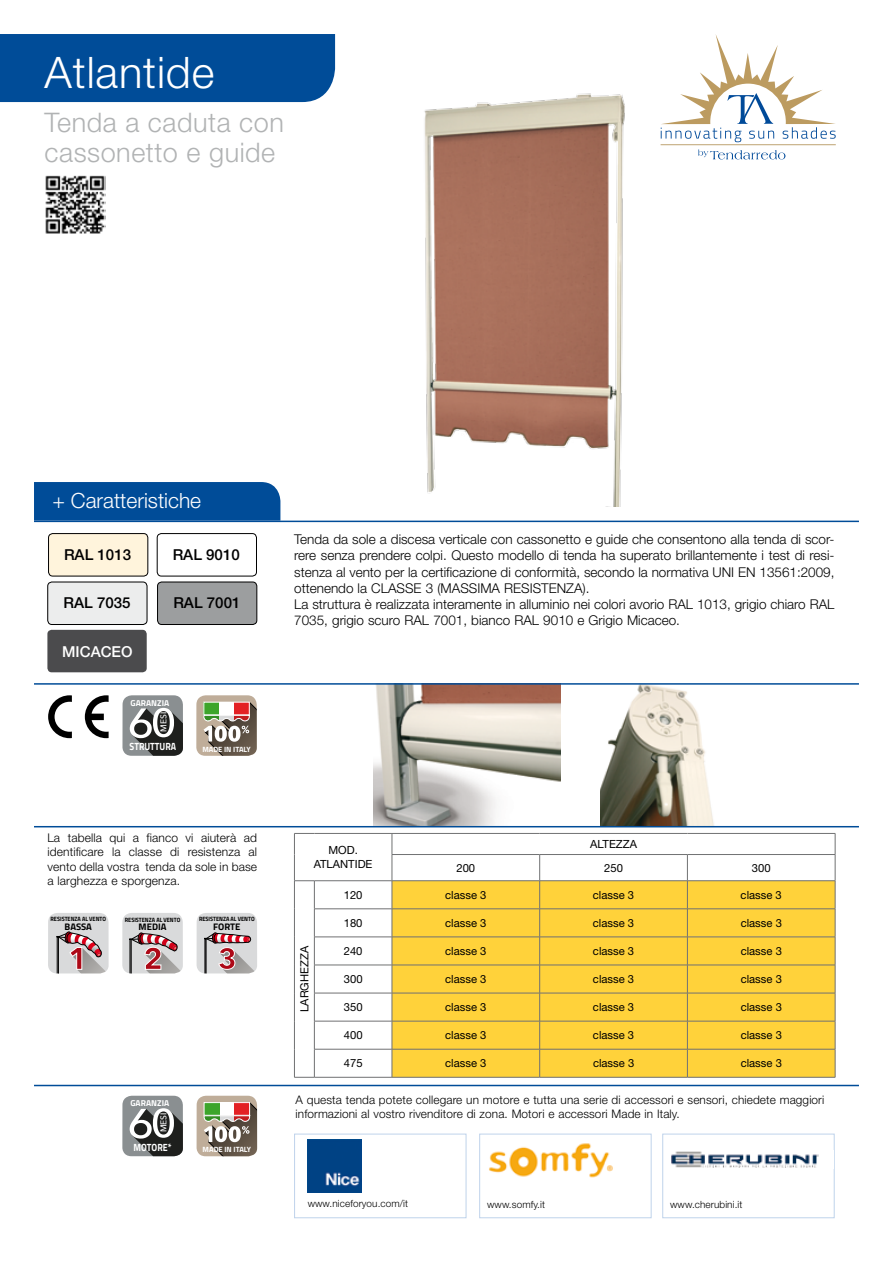
<style>
.page{position:relative;width:893px;height:1263px;background:#fff}
.page>*{position:absolute;margin:0;border:0;box-sizing:border-box;transform-origin:0 0}
.t1{font:300 43.5px "Helvetica Neue LT Std";letter-spacing:.02em;color:#fff}
.t2{font:300 27px/30px "Helvetica Neue LT Std";letter-spacing:.02em;color:#b1b3b4}
.t3{font:300 21px "Helvetica Neue LT Std";color:#fff}
.t4{font:500 15.15px "Helvetica Neue LT Std";color:#000}
.t5{font:500 15.15px "Helvetica Neue LT Std";color:#fff}
.t6{font:300 13.5px/16.2px "Helvetica Neue LT Std";color:#000}
.t7{font:300 12px/14.4px "Helvetica Neue LT Std";letter-spacing:.01em;color:#000;text-align:justify}
.t8{font:300 11.85px/14.2px "Helvetica Neue LT Std";letter-spacing:.01em;color:#000}
.t9{font:11.25px/13.5px "Helvetica Neue LT Std";color:#000;text-align:center}
.t10{font:700 10.5px "Titillium Web";color:#fff;scale:.85 1}
.t11{font:700 10.35px "Titillium Web";color:#fff;scale:.85 1}
.t12{font:300 9.9px "Helvetica Neue LT Std";letter-spacing:.01em;color:#000}
.t13{font:700 9.45px "Titillium Web";color:#000}
.t14{font:700 8.55px "Titillium Web";color:#fff}
.t15{font:500 8.4px "Avenir Next";color:#fff}
.t16{font:700 7.65px "Titillium Web";color:#fff}
.t17{font:700 6.15px "Titillium Web";color:#000;scale:.9 1}
</style>
<div class="page">
<img style="left:374px;top:685px;width:187px;height:140px">
<img style="left:600px;top:685px;width:115px;height:141px">
<div style="left:34px;top:482px;width:246px;height:39px;background:#004c98"></div>
<div style="left:0;top:34px;width:335px;height:68px;background:#004c98"></div>
<svg style="left:48px;top:695px;width:24px;height:43px"></svg>
<svg style="left:85px;top:695px;width:24px;height:43px"></svg>
<svg style="left:122px;top:695px;width:61px;height:61px;background:#747777"></svg>
<svg style="left:196px;top:695px;width:61px;height:61px"></svg>
<svg style="left:197px;top:1096px;width:60px;height:60px;background:#a19280"></svg>
<svg style="left:48px;top:913px;width:61px;height:60px;background:#c8bbbd"></svg>
<svg style="left:122px;top:913px;width:61px;height:60px;background:#c8b8ba"></svg>
<svg style="left:197px;top:913px;width:60px;height:60px;background:#c9bbbd"></svg>
<hr style="left:34px;top:521px;width:825px;height:1px;background:#004c98">
<hr style="left:34px;top:683px;width:825px;height:2px;background:#004c98">
<hr style="left:34px;top:826px;width:825px;height:1px;background:#004c98">
<hr style="left:34px;top:1085px;width:825px;height:1px;background:#004c98">
<div style="left:49px;top:534px;width:99px;height:42px;background:#fff4dc;border-radius:4px"></div>
<div style="left:48px;top:533px;width:100px;height:43px;border:1px solid #000;border-radius:4px"></div>
<div style="left:157px;top:533px;width:100px;height:43px;border:1px solid #000;border-radius:4px"></div>
<div style="left:393px;top:881px;width:294px;height:196px;background:#ffd23a"></div>
<hr style="left:314px;top:833px;width:78px;height:1px;background:#707172">
<hr style="left:392px;top:833px;width:148px;height:1px;background:#707172">
<hr style="left:540px;top:833px;width:147px;height:1px;background:#707172">
<hr style="left:687px;top:833px;width:148px;height:1px;background:#707172">
<hr style="left:392px;top:854px;width:148px;height:1px;background:#707172">
<hr style="left:540px;top:854px;width:147px;height:1px;background:#707172">
<hr style="left:314px;top:880px;width:78px;height:1px;background:#707172">
<hr style="left:314px;top:908px;width:78px;height:1px;background:#707172">
<hr style="left:314px;top:937px;width:78px;height:1px;background:#707172">
<hr style="left:314px;top:965px;width:78px;height:1px;background:#707172">
<hr style="left:314px;top:993px;width:78px;height:1px;background:#707172">
<hr style="left:314px;top:1021px;width:78px;height:1px;background:#707172">
<hr style="left:314px;top:1049px;width:78px;height:1px;background:#707172">
<svg style="left:294px;top:833px;width:21px;height:245px"></svg>
<hr style="left:314px;top:1077px;width:78px;height:1px;background:#707172">
<hr style="left:392px;top:880px;width:148px;height:1px;background:#707172">
<hr style="left:540px;top:880px;width:147px;height:1px;background:#707172">
<hr style="left:392px;top:908px;width:148px;height:1px;background:#707172">
<hr style="left:540px;top:908px;width:147px;height:1px;background:#707172">
<hr style="left:392px;top:937px;width:148px;height:1px;background:#707172">
<hr style="left:540px;top:937px;width:147px;height:1px;background:#707172">
<hr style="left:392px;top:965px;width:148px;height:1px;background:#707172">
<hr style="left:540px;top:965px;width:147px;height:1px;background:#707172">
<hr style="left:392px;top:993px;width:148px;height:1px;background:#707172">
<hr style="left:540px;top:993px;width:147px;height:1px;background:#707172">
<hr style="left:392px;top:1021px;width:148px;height:1px;background:#707172">
<hr style="left:540px;top:1021px;width:147px;height:1px;background:#707172">
<hr style="left:392px;top:1049px;width:148px;height:1px;background:#707172">
<svg style="left:392px;top:834px;width:1px;height:243px"></svg>
<hr style="left:540px;top:1049px;width:147px;height:1px;background:#707172">
<svg style="left:539px;top:855px;width:1px;height:222px"></svg>
<svg style="left:687px;top:834px;width:149px;height:243px"></svg>
<hr style="left:392px;top:1077px;width:148px;height:1px;background:#707172">
<hr style="left:540px;top:1077px;width:147px;height:1px;background:#707172">
<hr style="left:687px;top:1077px;width:148px;height:1px;background:#707172">
<svg style="left:122px;top:1096px;width:61px;height:60px;background:#737576"></svg>
<img style="left:45px;top:175px;width:60px;height:59px">
<div style="left:294px;top:1134px;width:172px;height:84px;background:#fff;border:1px solid #bfd3eb"></div>
<div style="left:662px;top:1134px;width:172px;height:84px;background:#fff;border:1px solid #bfd3eb"></div>
<div style="left:479px;top:1134px;width:172px;height:84px;background:#fff;border:1px solid #bfd3eb"></div>
<img style="left:308px;top:1139px;width:53px;height:54px">
<img style="left:671px;top:1150px;width:163px;height:19px">
<img style="left:489px;top:1143px;width:124px;height:35px">
<div style="left:48px;top:582px;width:99px;height:42px;background:#eceded;border-radius:4px"></div>
<div style="left:47px;top:582px;width:100px;height:43px;border:1px solid #000;border-radius:4px"></div>
<div style="left:158px;top:582px;width:99px;height:42px;background:#9c9e9f;border-radius:4px"></div>
<div style="left:157px;top:582px;width:100px;height:43px;border:1px solid #000;border-radius:4px"></div>
<div style="left:47px;top:630px;width:100px;height:42px;background:#4b4b4d;border-radius:4px"></div>
<hr style="left:661px;top:144px;width:175px;height:1px;background:#bea372">
<svg style="left:698px;top:149px;width:87px;height:10px"></svg>
<svg style="left:661px;top:34px;width:175px;height:108px"></svg>
<img style="left:424px;top:93px;width:201px;height:414px">
<h1 class="t1" style="left:45px;top:46px;width:171px">Atlantide</h1>
<h2 class="t2" style="left:45px;top:107px;width:241px">Tenda a caduta con cassonetto e guide</h2>
<h3 class="t3" style="left:52px;top:487px;width:150px">+ Caratteristiche</h3>
<p class="t4" style="left:64px;top:545px;width:69px">RAL 1013</p>
<p class="t4" style="left:173px;top:545px;width:69px">RAL 9010</p>
<p class="t4" style="left:64px;top:594px;width:69px">RAL 7035</p>
<p class="t4" style="left:173px;top:594px;width:69px">RAL 7001</p>
<p class="t5" style="left:62px;top:643px;width:72px">MICACEO</p>
<p class="t14" style="left:130px;top:696px;width:40px">GARANZIA</p>
<p class="t15" style="left:156px;top:732px;width:21px;rotate:-90deg">MESI</p>
<p class="t11" style="left:130px;top:739px;width:57px">STRUTTURA</p>
<p class="t16" style="left:202px;top:743px;width:50px">MADE IN ITALY</p>
<p class="t7" style="left:47px;top:830px;width:211px">La tabella qui a fianco vi aiuterà ad identificare la classe di resistenza al vento della vostra tenda da sole in base a larghezza e sporgenza.</p>
<p class="t17" style="left:51px;top:914px;width:63px">RESISTENZA AL VENTO</p>
<p class="t13" style="left:65px;top:919px;width:29px">BASSA</p>
<p class="t17" style="left:125px;top:915px;width:63px">RESISTENZA AL VENTO</p>
<p class="t13" style="left:139px;top:919px;width:29px">MEDIA</p>
<p class="t17" style="left:199px;top:915px;width:63px">RESISTENZA AL VENTO</p>
<p class="t13" style="left:213px;top:919px;width:29px">FORTE</p>
<p class="t14" style="left:130px;top:1096px;width:40px">GARANZIA</p>
<p class="t15" style="left:156px;top:1132px;width:21px;rotate:-90deg">MESI</p>
<p class="t10" style="left:134px;top:1139px;width:46px">MOTORE*</p>
<p class="t16" style="left:203px;top:1144px;width:50px">MADE IN ITALY</p>
<p class="t6" style="left:294px;top:531px;width:542px">Tenda da sole a discesa verticale con cassonetto e guide che consentono alla tenda di scor&shy;rere senza prendere colpi. Questo modello di tenda ha superato brillantemente i test di resi&shy;stenza al vento per la certificazione di conformità, secondo la normativa UNI EN 13561:2009, ottenendo la CLASSE 3 (MASSIMA RESISTENZA).<br>La struttura è realizzata interamente in alluminio nei colori avorio RAL 1013, grigio chiaro RAL 7035, grigio scuro RAL 7001, bianco RAL 9010 e Grigio Micaceo.</p>
<p class="t9" style="left:314px;top:843px;width:60px">MOD.<br>ATLANTIDE</p>
<p class="t9" style="left:590px;top:837px;width:48px">ALTEZZA</p>
<p class="t9" style="left:456px;top:861px;width:20px">200</p>
<p class="t9" style="left:604px;top:861px;width:20px">250</p>
<p class="t9" style="left:752px;top:861px;width:20px">300</p>
<p class="t9" style="left:298px;top:1012px;width:67px;rotate:-90deg">LARGHEZZA</p>
<p class="t9" style="left:344px;top:888px;width:20px">120</p>
<p class="t9" style="left:445px;top:888px;width:43px">classe 3</p>
<p class="t9" style="left:593px;top:888px;width:43px">classe 3</p>
<p class="t9" style="left:741px;top:888px;width:43px">classe 3</p>
<p class="t9" style="left:344px;top:916px;width:20px">180</p>
<p class="t9" style="left:445px;top:916px;width:43px">classe 3</p>
<p class="t9" style="left:593px;top:916px;width:43px">classe 3</p>
<p class="t9" style="left:741px;top:916px;width:43px">classe 3</p>
<p class="t9" style="left:344px;top:944px;width:20px">240</p>
<p class="t9" style="left:445px;top:944px;width:43px">classe 3</p>
<p class="t9" style="left:593px;top:944px;width:43px">classe 3</p>
<p class="t9" style="left:741px;top:944px;width:43px">classe 3</p>
<p class="t9" style="left:344px;top:972px;width:20px">300</p>
<p class="t9" style="left:445px;top:972px;width:43px">classe 3</p>
<p class="t9" style="left:593px;top:972px;width:43px">classe 3</p>
<p class="t9" style="left:741px;top:972px;width:43px">classe 3</p>
<p class="t9" style="left:344px;top:1000px;width:20px">350</p>
<p class="t9" style="left:445px;top:1000px;width:43px">classe 3</p>
<p class="t9" style="left:593px;top:1000px;width:43px">classe 3</p>
<p class="t9" style="left:741px;top:1000px;width:43px">classe 3</p>
<p class="t9" style="left:344px;top:1028px;width:20px">400</p>
<p class="t9" style="left:445px;top:1028px;width:43px">classe 3</p>
<p class="t9" style="left:593px;top:1028px;width:43px">classe 3</p>
<p class="t9" style="left:741px;top:1028px;width:43px">classe 3</p>
<p class="t9" style="left:344px;top:1056px;width:20px">475</p>
<p class="t9" style="left:445px;top:1056px;width:43px">classe 3</p>
<p class="t9" style="left:593px;top:1056px;width:43px">classe 3</p>
<p class="t9" style="left:741px;top:1056px;width:43px">classe 3</p>
<p class="t8" style="left:296px;top:1092px;width:530px">A questa tenda potete collegare un motore e tutta una serie di accessori e sensori, chiedete maggiori informazioni al vostro rivenditore di zona. Motori e accessori Made in Italy.</p>
<p class="t12" style="left:308px;top:1198px;width:102px">www.niceforyou.com/it</p>
<p class="t12" style="left:487px;top:1198px;width:59px">www.somfy.it</p>
<p class="t12" style="left:670px;top:1198px;width:74px">www.cherubini.it</p>
</div>
